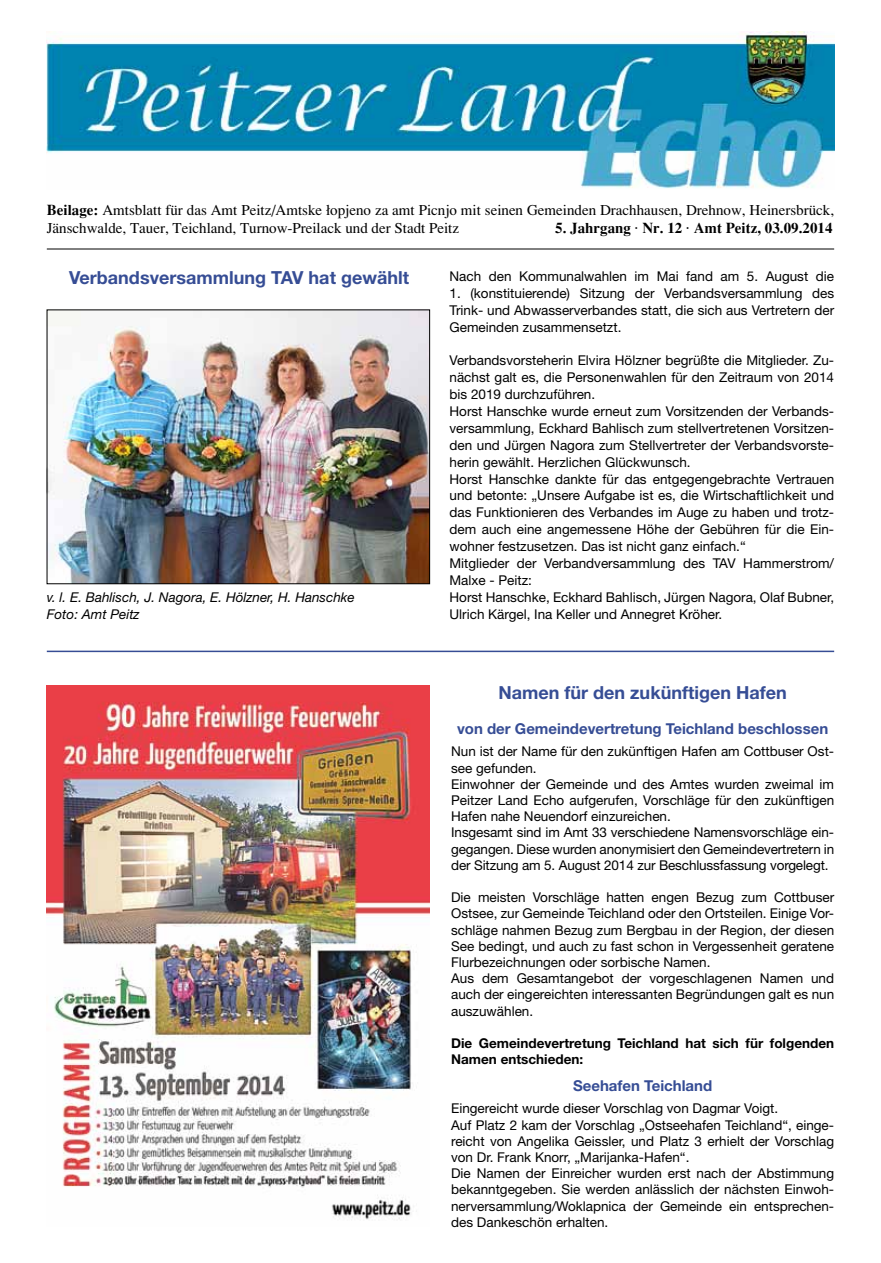
<style>
.page{position:relative;width:881px;height:1263px;background:#fff}
.page>*{position:absolute;margin:0;border:0;box-sizing:border-box;transform-origin:0 0}
.t1{font:700 18px "Helvetica Neue LT";color:#364d95}
.t2{font:15px/18px "T Accents";color:#000}
.t3{font:700 15px "Helvetica Neue LT";color:#364d95}
.t4{font:700 15px "T Accents";color:#000}
.t5{font:13.5px/16.2px "Helvetica Neue LT";color:#000}
.t6{font:700 13.5px/16.2px "Helvetica Neue LT";color:#000}
.t7{font:italic 13.5px/16.8px "Helvetica Neue LT";color:#000}
.s1{font-weight:700}
</style>
<div class="page">
<hr style="left:47px;top:249px;width:786px;height:1px;background:#000">
<img style="left:47px;top:32px;width:786px;height:157px">
<img style="left:49px;top:312px;width:378px;height:270px">
<hr style="left:47px;top:651px;width:786px;height:1px;background:#364d95">
<img style="left:47px;top:685px;width:382px;height:535px">
<p class="t2" style="left:47px;top:200px;width:788px"><span class="s1">Beilage:</span> Amtsblatt für das Amt Peitz/Amtske Ωopjeno za amt Picnjo mit seinen Gemeinden Drachhausen, Drehnow, Heinersbrück,<br>Jänschwalde, Tauer, Teichland, Turnow-Preilack und der Stadt Peitz</p>
<p class="t4" style="left:555px;top:218px;width:279px">5. Jahrgang · Nr. 12 · Amt Peitz, 03.09.2014</p>
<h1 class="t1" style="left:69px;top:267px;width:341px">Verbandsversammlung TAV hat gewählt</h1>
<p class="t7" style="left:47px;top:588px;width:309px">v. l. E. Bahlisch, J. Nagora, E. Hölzner, H. Hanschke<br>Foto: Amt Peitz</p>
<p class="t5" style="left:449px;top:268px;width:386px">Nach den Kommunalwahlen im Mai fand am 5. August die</p>
<p class="t5" style="left:449px;top:284px;width:386px;line-height:17px;text-align:justify">1. (konstituierende) Sitzung der Verbandsversammlung des Trink- und Abwasserverbandes statt, die sich aus Vertretern der Gemeinden zusammensetzt.</p>
<p class="t5" style="left:449px;top:352px;width:386px;line-height:17px">Verbandsvorsteherin Elvira Hölzner begrüßte die Mitglieder. Zu&shy;nächst galt es, die Personenwahlen für den Zeitraum von 2014 bis 2019 durchzuführen.<br>Horst Hanschke wurde erneut zum Vorsitzenden der Verbands&shy;versammlung, Eckhard Bahlisch zum stellvertretenen Vorsitzen&shy;den und Jürgen Nagora zum Stellvertreter der Verbandsvorste&shy;herin gewählt. Herzlichen Glückwunsch.<br>Horst Hanschke dankte für das entgegengebrachte Vertrauen und betonte: „Unsere Aufgabe ist es, die Wirtschaftlichkeit und das Funktionieren des Verbandes im Auge zu haben und trotz&shy;dem auch eine angemessene Höhe der Gebühren für die Ein&shy;wohner festzusetzen. Das ist nicht ganz einfach.“<br>Mitglieder der Verbandversammlung des TAV Hammerstrom/ Malxe - Peitz:<br>Horst Hanschke, Eckhard Bahlisch, Jürgen Nagora, Olaf Bubner, Ulrich Kärgel, Ina Keller und Annegret Kröher.</p>
<h1 class="t1" style="left:498px;top:681px;width:290px">Namen für den zukünftigen Hafen</h1>
<p class="t3" style="left:457px;top:719px;width:372px">von der Gemeindevertretung Teichland beschlossen</p>
<p class="t5" style="left:451px;top:743px;width:384px">Nun ist der Name für den zukünftigen Hafen am Cottbuser Ost&shy;see gefunden.<br>Einwohner der Gemeinde und des Amtes wurden zweimal im Peitzer Land Echo aufgerufen, Vorschläge für den zukünftigen Hafen nahe Neuendorf einzureichen.<br>Insgesamt sind im Amt 33 verschiedene Namensvorschläge ein&shy;gegangen. Diese wurden anonymisiert den Gemeindevertretern in der Sitzung am 5. August 2014 zur Beschlussfassung vorgelegt.</p>
<p class="t5" style="left:451px;top:889px;width:384px">Die meisten Vorschläge hatten engen Bezug zum Cottbuser Ostsee, zur Gemeinde Teichland oder den Ortsteilen. Einige Vor&shy;schläge nahmen Bezug zum Bergbau in der Region, der diesen See bedingt, und auch zu fast schon in Vergessenheit geratene Flurbezeichnungen oder sorbische Namen.<br>Aus dem Gesamtangebot der vorgeschlagenen Namen und auch der eingereichten interessanten Begründungen galt es nun auszuwählen.</p>
<p class="t6" style="left:451px;top:1035px;width:384px">Die Gemeindevertretung Teichland hat sich für folgenden<br>Namen entschieden:</p>
<p class="t3" style="left:572px;top:1076px;width:141px">Seehafen Teichland</p>
<p class="t5" style="left:451px;top:1100px;width:384px">Eingereicht wurde dieser Vorschlag von Dagmar Voigt.<br>Auf Platz 2 kam der Vorschlag „Ostseehafen Teichland“, einge&shy;reicht von Angelika Geissler, und Platz 3 erhielt der Vorschlag von Dr. Frank Knorr, „Marijanka-Hafen“.<br>Die Namen der Einreicher wurden erst nach der Abstimmung bekanntgegeben. Sie werden anlässlich der nächsten Einwoh&shy;nerversammlung/Woklapnica der Gemeinde ein entsprechen&shy;des Dankeschön erhalten.</p>
</div>
